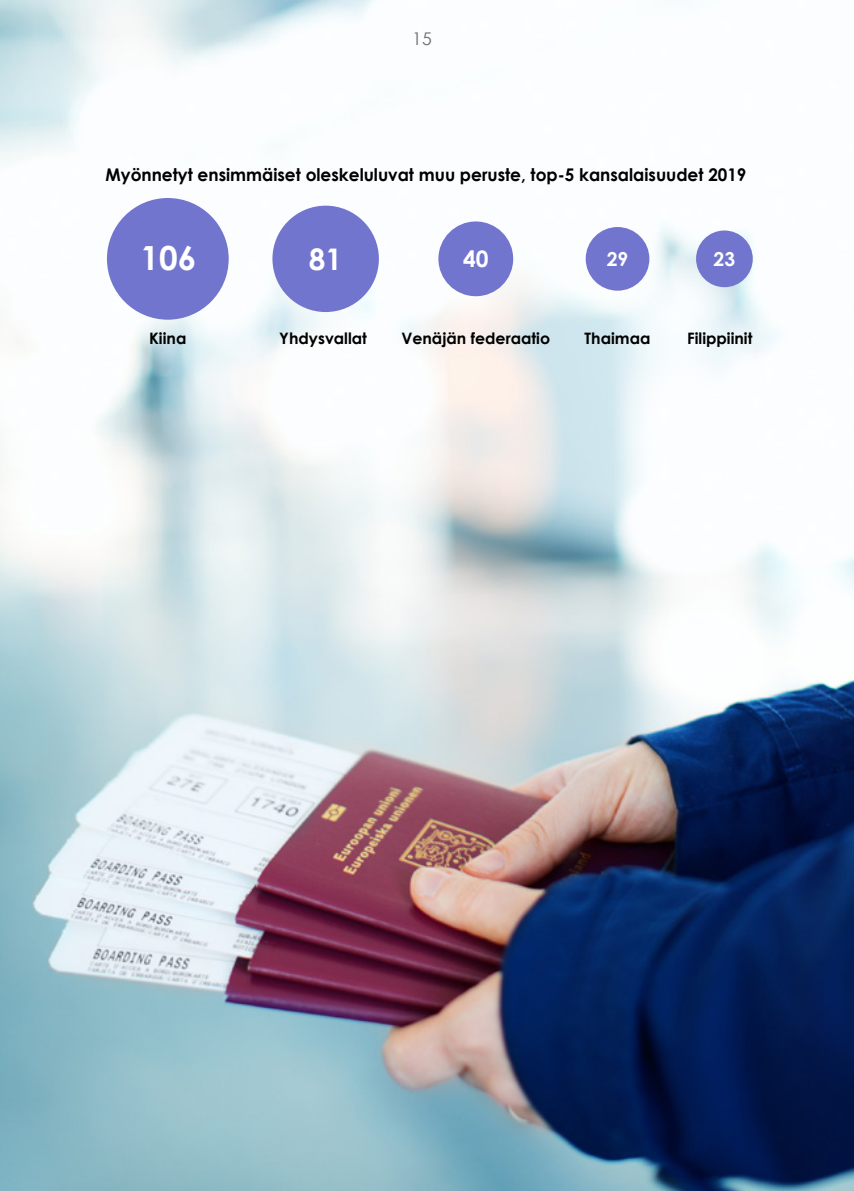
<style>
.page{position:relative;width:854px;height:1191px;background:#fff}
.page>*{position:absolute;margin:0;border:0;box-sizing:border-box;transform-origin:0 0}
.t1{font:700 33.25px "Century Gothic";color:#fff}
.t2{font:700 29.75px "Century Gothic";color:#fff}
.t3{font:700 22.75px "Century Gothic";color:#fff}
.t4{font:700 19.25px "Century Gothic";color:#fff}
.t5{font:700 17.5px "Century Gothic";color:#000}
.t6{font:17.5px "Century Gothic";color:#706f6f}
.t7{font:700 15.75px "Century Gothic";color:#000}
</style>
<div class="page">
<img style="left:0;top:0;width:853px;height:1191px">
<div style="left:695px;top:230px;width:57px;height:57px;background:#7175ce;border-radius:28px"></div>
<div style="left:585px;top:227px;width:64px;height:64px;background:#7175ce;border-radius:32px"></div>
<div style="left:438px;top:221px;width:75px;height:75px;background:#7175ce;border-radius:37px"></div>
<div style="left:272px;top:206px;width:107px;height:106px;background:#7175ce;border-radius:53px"></div>
<div style="left:107px;top:198px;width:121px;height:122px;background:#7175ce;border-radius:61px"></div>
<p class="t6" style="left:412px;top:28px;width:21px">15</p>
<p class="t5" style="left:105px;top:164px;width:642px">Myönnetyt ensimmäiset oleskeluluvat muu peruste, top-5 kansalaisuudet 2019</p>
<h1 class="t1" style="left:140px;top:237px;width:57px">106</h1>
<p class="t7" style="left:149px;top:328px;width:39px">Kiina</p>
<h2 class="t2" style="left:309px;top:240px;width:35px">81</h2>
<h3 class="t3" style="left:463px;top:245px;width:27px">40</h3>
<p class="t4" style="left:606px;top:247px;width:23px">29</p>
<p class="t4" style="left:713px;top:247px;width:23px">23</p>
<p class="t7" style="left:279px;top:328px;width:89px">Yhdysvallat</p>
<p class="t7" style="left:401px;top:328px;width:150px">Venäjän federaatio</p>
<p class="t7" style="left:584px;top:328px;width:67px">Thaimaa</p>
<p class="t7" style="left:687px;top:328px;width:67px">Filippiinit</p>
</div>
